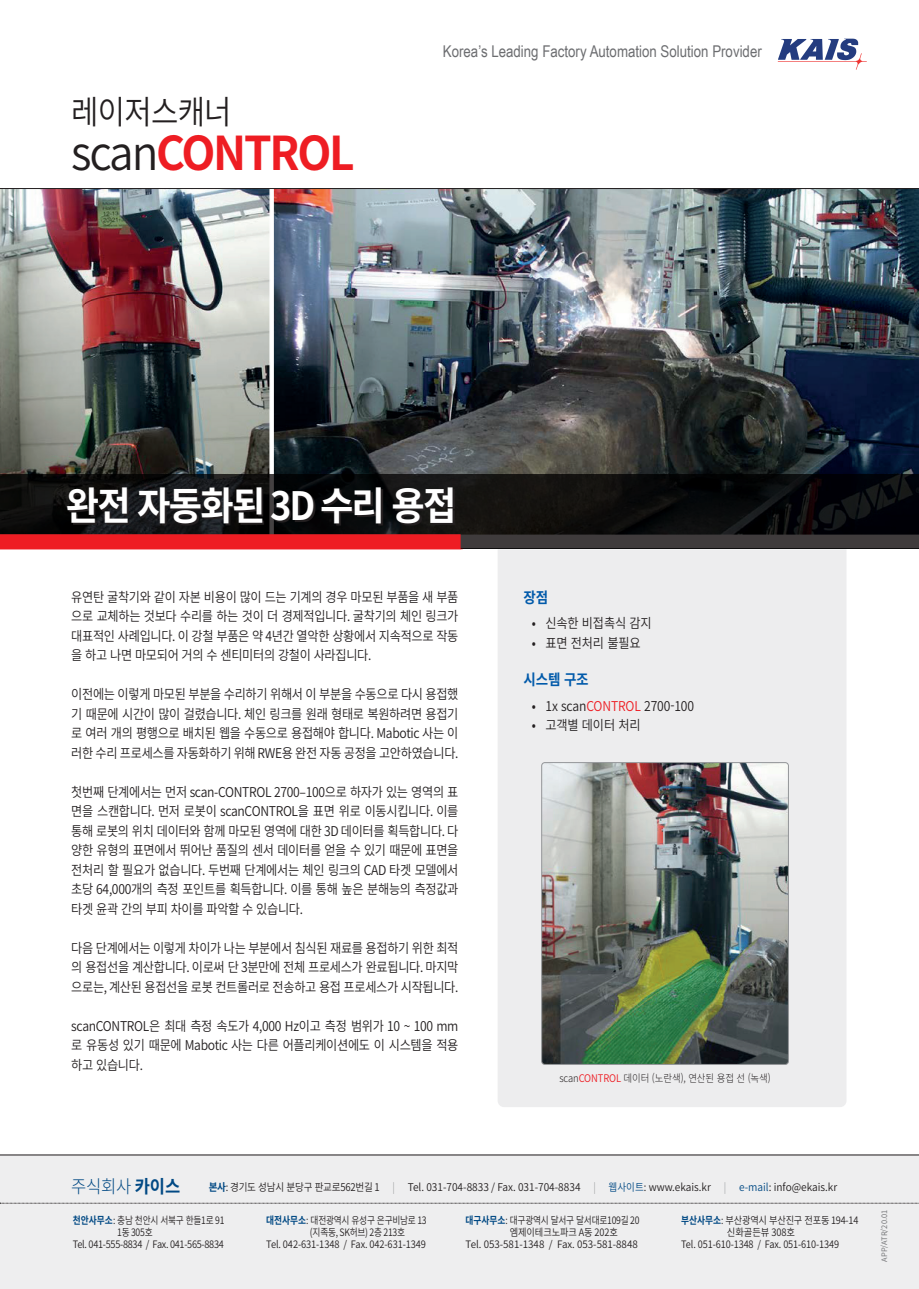
<style>
.page{position:relative;width:919px;height:1289px;background:#fff}
.page>*{position:absolute;margin:0;border:0;box-sizing:border-box;transform-origin:0 0}
.t1{font:700 46.5px "Noto Sans CJ Kkr";letter-spacing:-.05em;color:#ee1d23;scale:.95 1}
.t2{font:700 39px "Noto Sans CJ Kkr";letter-spacing:-.05em;color:#fff;scale:.93 1}
.t3{font:600 33px "Noto Sans CJ Kkr";letter-spacing:-.025em;color:#231f20;scale:.9 1}
.t4{font:300 18px "Noto Sans CJ Kkr";color:#014984;scale:.92 1}
.t5{font:16.2px "Arial Narrow";color:#6c6d70}
.t6{font:700 15px "Noto Sans CJ Kkr";letter-spacing:-.01em;color:#015aaa;scale:.9 1}
.t7{font:600 13.5px/19.5px "Noto Sans CJ Kkr";letter-spacing:-.025em;color:#231f20;text-align:justify;scale:.9 1}
.t8{font:600 10.65px "Noto Sans CJ Kkr";color:#231f20;scale:.9 1}
.innokim_Style{font:300 10.5px "Noto Sans CJ Kkr";letter-spacing:-.01em;color:#231f20;scale:.9 1}
.t9{font:600 10.2px "Noto Sans CJ Kkr";letter-spacing:-.025em;color:#231f20;scale:.85 1}
.t10{font:600 10.2px "Noto Sans CJ Kkr";letter-spacing:-.025em;color:#231f20;scale:.9 1}
.t11{font:600 10.2px "Noto Sans CJ Kkr";letter-spacing:-.025em;color:#231f20;scale:.91 1}
.t12{font:600 10.2px "Noto Sans CJ Kkr";color:#231f20;scale:.96 1}
.t13{font:600 7.5px "Noto Sans CJ Kkr";color:#6c6d70}
.s1{font-weight:600;color:#231f20}
.s2{font-weight:400}
.s3{color:#ee1d23}
.s4{font-weight:600;color:#ee1d23}
.s5{font-weight:700}
.s6{font-weight:700;color:#014984}
.s7{font-weight:300;color:#939598}
.s8{color:#014984}
</style>
<div class="page">
<svg style="left:777px;top:39px;width:89px;height:31px"></svg>
<div style="left:0;top:1154px;width:918px;height:134px;background:#eeeeef"></div>
<svg style="left:0;top:1202px;width:919px;height:1px"></svg>
<hr style="left:0;top:1154px;width:918px;height:1px;background:#231f20">
<div style="left:498px;top:549px;width:348px;height:558px;background:#ededee"></div>
<img style="left:0;top:189px;width:918px;height:285px">
<svg style="left:0;top:474px;width:918px;height:75px"></svg>
<svg style="left:69px;top:489px;width:386px;height:36px"></svg>
<div style="left:0;top:534px;width:460px;height:15px;background:#ee1d23"></div>
<hr style="left:0;top:188px;width:918px;height:1px;background:#231f20">
<img style="left:541px;top:762px;width:247px;height:302px">
<div style="left:541px;top:762px;width:247px;height:302px;border:1px solid #939598;border-radius:3px"></div>
<p class="t3" style="left:71px;top:93px;width:180px">레이저스캐너</p>
<p class="t1" style="left:71px;top:127px;width:300px"><span class="s1">scan</span>CONTROL</p>
<p class="t5" style="left:443px;top:39px;width:320px">Korea’s Leading Factory Automation Solution Provider</p>
<p class="t2" style="left:66px;top:483px;width:421px">완전 자동화된 3D 수리 용접</p>
<p class="t7" style="left:71px;top:587px;width:431px">유연탄 굴착기와 같이 자본 비용이 많이 드는 기계의 경우 마모된 부품을 새 부품 으로 교체하는 것보다 수리를 하는 것이 더 경제적입니다. 굴착기의 체인 링크가 대표적인 사례입니다. 이 강철 부품은 약 4년간 열악한 상황에서 지속적으로 작동 을 하고 나면 마모되어 거의 수 센티미터의 강철이 사라집니다.</p>
<p class="t7" style="left:71px;top:684px;width:431px">이전에는 이렇게 마모된 부분을 수리하기 위해서 이 부분을 수동으로 다시 용접했 기 때문에 시간이 많이 걸렸습니다. 체인 링크를 원래 형태로 복원하려면 용접기 로 여러 개의 평행으로 배치된 웹을 수동으로 용접해야 합니다. Mabotic 사는 이 러한 수리 프로세스를 자동화하기 위해 RWE용 완전 자동 공정을 고안하였습니다.</p>
<p class="t7" style="left:71px;top:782px;width:431px">첫번째 단계에서는 먼저 scan-CONTROL 2700–100으로 하자가 있는 영역의 표 면을 스캔합니다. 먼저 로봇이 scanCONTROL을 표면 위로 이동시킵니다. 이를 통해 로봇의 위치 데이터와 함께 마모된 영역에 대한 3D 데이터를 획득합니다. 다 양한 유형의 표면에서 뛰어난 품질의 센서 데이터를 얻을 수 있기 때문에 표면을 전처리 할 필요가 없습니다. 두번째 단계에서는 체인 링크의 CAD 타겟 모델에서 초당 64,000개의 측정 포인트를 획득합니다. 이를 통해 높은 분해능의 측정값과 타겟 윤곽 간의 부피 차이를 파악할 수 있습니다.</p>
<p class="t7" style="left:71px;top:938px;width:431px">다음 단계에서는 이렇게 차이가 나는 부분에서 침식된 재료를 용접하기 위한 최적 의 용접선을 계산합니다. 이로써 단 3분만에 전체 프로세스가 완료됩니다. 마지막 으로는, 계산된 용접선을 로봇 컨트롤러로 전송하고 용접 프로세스가 시작됩니다.</p>
<p class="t7" style="left:71px;top:1016px;width:431px">scanCONTROL은 최대 측정 속도가 4,000 Hz이고 측정 범위가 10 ~ 100 mm 로 유동성 있기 때문에 Mabotic 사는 다른 어플리케이션에도 이 시스템을 적용 하고 있습니다.</p>
<p class="t6" style="left:523px;top:589px;width:29px">장점</p>
<p class="t7" style="left:532px;top:614px;width:134px"><span class="s2">•</span> 신속한 비접촉식 감지</p>
<p class="t7" style="left:532px;top:633px;width:122px"><span class="s2">•</span> 표면 전처리 불필요</p>
<p class="t6" style="left:523px;top:671px;width:74px">시스템 구조</p>
<p class="t7" style="left:532px;top:696px;width:182px"><span class="s2">•</span> 1x scan<span class="s3">CONTROL</span> 2700-100</p>
<p class="t7" style="left:532px;top:716px;width:122px"><span class="s2">•</span> 고객별 데이터 처리</p>
<p class="innokim_Style" style="left:559px;top:1071px;width:236px">scan<span class="s4">CONTROL</span> 데이터 (노란색), 연산된 용접 선 (녹색)</p>
<h3 class="t4" style="left:71px;top:1176px;width:120px">주식회사 <span class="s5">카이스</span></h3>
<p class="t8" style="left:209px;top:1181px;width:700px"><span class="s6">본사</span>: 경기도 성남시 분당구 판교로562번길 1 <span class="s7">|</span> Tel. 031-704-8833 / Fax. 031-704-8834 <span class="s7">|</span> <span class="s8">웹사이트</span>: www.ekais.kr <span class="s7">|</span> <span class="s8">e-mail</span>: info@ekais.kr</p>
<p class="t9" style="left:73px;top:1214px;width:180px"><span class="s6">천안사무소</span>: 충남 천안시 서북구 한들1로 91</p>
<p class="t9" style="left:117px;top:1226px;width:43px">1동 305호</p>
<p class="t10" style="left:73px;top:1238px;width:169px">Tel. 041-555-8834 / Fax. 041-565-8834</p>
<p class="t9" style="left:266px;top:1214px;width:190px"><span class="s6">대전사무소</span>: 대전광역시 유성구 은구비남로 13</p>
<p class="t9" style="left:310px;top:1226px;width:113px">(지족동, SK허브) 2층 213호</p>
<p class="t11" style="left:266px;top:1238px;width:177px">Tel. 042-631-1348 / Fax. 042-631-1349</p>
<p class="t9" style="left:465px;top:1214px;width:206px"><span class="s6">대구사무소</span>: 대구광역시 달서구 달서대로109길 20</p>
<p class="t10" style="left:509px;top:1226px;width:122px">엠제이테크노파크 A동 202호</p>
<p class="t12" style="left:465px;top:1238px;width:181px">Tel. 053-581-1348 / Fax. 053-581-8848</p>
<p class="t9" style="left:681px;top:1214px;width:210px"><span class="s6">부산사무소</span>: 부산광역시 부산진구 전포동 194-14</p>
<p class="t11" style="left:727px;top:1226px;width:76px">신화골든뷰 308호</p>
<p class="t10" style="left:681px;top:1238px;width:177px">Tel. 051-610-1348 / Fax. 051-610-1349</p>
<p class="t13" style="left:880px;top:1261px;width:53px;rotate:-90deg">APP/ATR/20.01</p>
</div>
